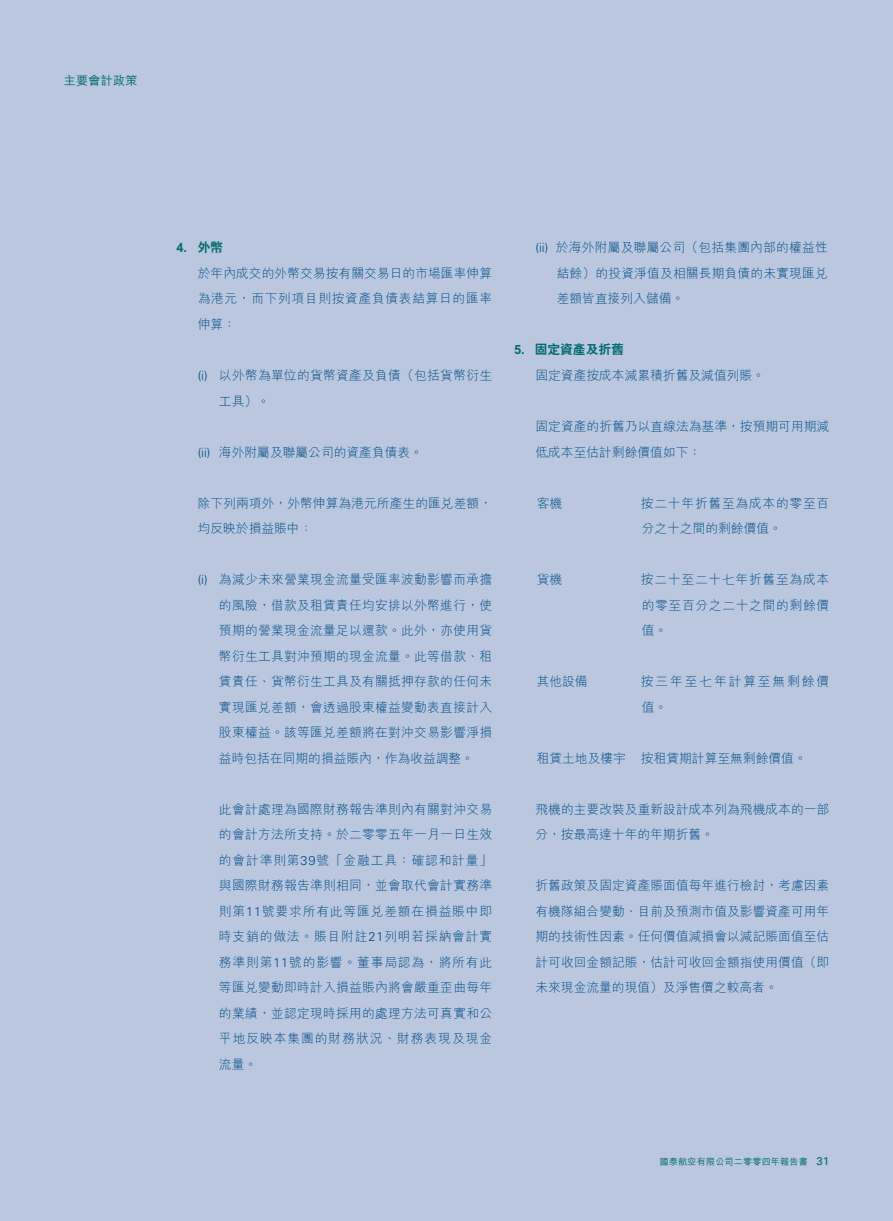
<style>
.page{position:relative;width:893px;height:1221px;background:#fff}
.page>*{position:absolute;margin:0;border:0;box-sizing:border-box;transform-origin:0 0}
.t1{font:300 12.75px/25.5px "M Hei";letter-spacing:.005em;color:#004d87;text-align:justify}
.t2{font:300 12.75px/25.5px "M Hei";letter-spacing:.06em;color:#004d87}
.t3{font:300 12.75px/25.5px "M Hei";letter-spacing:.145em;color:#004d87}
.t4{font:800 12.75px "C Hei 2";color:#006c70}
.t5{font:500 12px "M Hei";letter-spacing:.03em;color:#006c70}
.t6{font:500 9px "M Hei";letter-spacing:.03em;color:#006c70}
.s1{font-family:"Univers"}
.s2{font-family:"Univers";font-weight:400;font-size:11.25px}
</style>
<div class="page">
<div style="left:0;top:0;width:893px;height:1220px;background:#bac7de"></div>
<p class="t5" style="left:64px;top:74px;width:75px">主要會計政策</p>
<p class="t4" style="left:176px;top:241px;width:48px">4. 外幣</p>
<p class="t1" style="left:198px;top:261px;width:296px">於年內成交的外幣交易按有關交易日的市場匯率伸算為港元，而下列項目則按資產負債表結算日的匯率伸算：</p>
<p class="t1" style="left:219px;top:363px;width:275px;text-indent:-21px"><span class="s1">(i)</span> 以外幣為單位的貨幣資產及負債（包括貨幣衍生工具）。</p>
<p class="t1" style="left:198px;top:439px;width:227px"><span class="s1">(ii)</span> 海外附屬及聯屬公司的資產負債表。</p>
<p class="t1" style="left:198px;top:490px;width:296px">除下列兩項外，外幣伸算為港元所產生的匯兌差額，均反映於損益賬中：</p>
<p class="t1" style="left:219px;top:567px;width:275px;text-indent:-21px"><span class="s1">(i)</span> 為減少未來營業現金流量受匯率波動影響而承擔的風險，借款及租賃責任均安排以外幣進行，使預期的營業現金流量足以還款。此外，亦使用貨幣衍生工具對沖預期的現金流量。此等借款、租賃責任、貨幣衍生工具及有關抵押存款的任何未實現匯兌差額，會透過股東權益變動表直接計入股東權益。該等匯兌差額將在對沖交易影響淨損益時包括在同期的損益賬內，作為收益調整。</p>
<p class="t1" style="left:219px;top:796px;width:275px">此會計處理為國際財務報告準則內有關對沖交易的會計方法所支持。於二零零五年一月一日生效的會計準則第<span class="s1">39</span>號「金融工具：確認和計量」與國際財務報告準則相同，並會取代會計實務準則第<span class="s1">11</span>號要求所有此等匯兌差額在損益賬中即時支銷的做法。賬目附註<span class="s1">21</span>列明若採納會計實務準則第<span class="s1">11</span>號的影響。董事局認為，將所有此等匯兌變動即時計入損益賬內將會嚴重歪曲每年的業績，並認定現時採用的處理方法可真實和公平地反映本集團的財務狀況、財務表現及現金流量。</p>
<p class="t1" style="left:557px;top:235px;width:273px;text-indent:-21px"><span class="s1">(ii)</span> 於海外附屬及聯屬公司（包括集團內部的權益性結餘）的投資淨值及相關長期負債的未實現匯兌差額皆直接列入儲備。</p>
<p class="t4" style="left:514px;top:343px;width:111px">5. 固定資產及折舊</p>
<p class="t1" style="left:535px;top:363px;width:231px">固定資產按成本減累積折舊及減值列賬。</p>
<p class="t1" style="left:535px;top:414px;width:295px">固定資產的折舊乃以直線法為基準，按預期可用期減低成本至估計剩餘價值如下：</p>
<p class="t1" style="left:537px;top:490px;width:27px">客機</p>
<p class="t2" style="left:641px;top:490px;width:190px">按二十年折舊至為成本的零至百分之十之間的剩餘價值。</p>
<p class="t1" style="left:537px;top:567px;width:27px">貨機</p>
<p class="t1" style="left:641px;top:567px;width:190px">按二十至二十七年折舊至為成本的零至百分之二十之間的剩餘價值。</p>
<p class="t1" style="left:537px;top:669px;width:52px">其他設備</p>
<p class="t3" style="left:641px;top:669px;width:190px">按三年至七年計算至無剩餘價值。</p>
<p class="t1" style="left:537px;top:745px;width:271px">租賃土地及樓宇 按租賃期計算至無剩餘價值。</p>
<p class="t1" style="left:535px;top:796px;width:295px">飛機的主要改裝及重新設計成本列為飛機成本的一部分，按最高達十年的年期折舊。</p>
<p class="t1" style="left:535px;top:873px;width:295px">折舊政策及固定資產賬面值每年進行檢討，考慮因素有機隊組合變動、目前及預測市值及影響資產可用年期的技術性因素。任何價值減損會以減記賬面值至估計可收回金額記賬，估計可收回金額指使用價值（即未來現金流量的現值）及淨售價之較高者。</p>
<p class="t6" style="left:660px;top:1157px;width:171px">國泰航空有限公司二零零四年報告書 <span class="s2">31</span></p>
</div>
